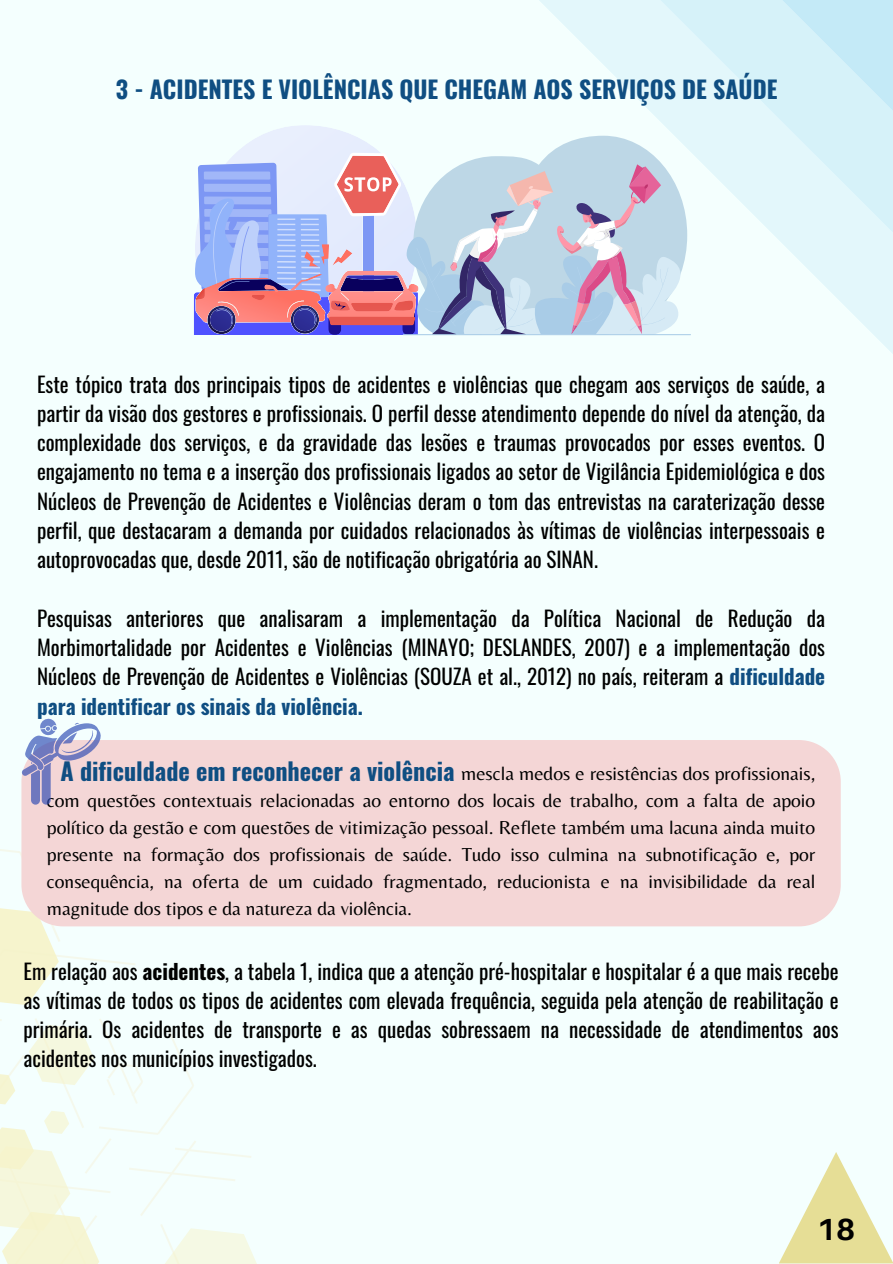
<style>
.page{position:relative;width:893px;height:1264px;background:#fff}
.page>*{position:absolute;margin:0;border:0;box-sizing:border-box;transform-origin:0 0}
.t1{font:700 30.6px "Aileron";color:#000}
.t2{font:700 24.15px "Oswald";color:#0f4e82}
.t3{font:700 24px "Oswald";color:#0f4e82}
.t4{font:21px/29.2px "Oswald";color:#000;text-align:justify}
.t5{font:19.5px/27px "Belleza";color:#000;text-align:justify}
.s1{font-weight:700;color:#0f4e82}
.s2{font-weight:700}
</style>
<div class="page">
<div style="left:0;top:0;width:892px;height:1263px;background:#f4fffe"></div>
<svg style="left:0;top:849px;width:270px;height:414px"></svg>
<svg style="left:533px;top:0;width:359px;height:353px"></svg>
<svg style="left:654px;top:0;width:238px;height:239px;background:#dff5fa"></svg>
<svg style="left:776px;top:0;width:116px;height:117px;background:#ceeef8"></svg>
<svg style="left:194px;top:125px;width:505px;height:210px"></svg>
<div style="left:21px;top:740px;width:819px;height:186px;background:#f4d6d6"></div>
<svg style="left:22px;top:718px;width:79px;height:86px"></svg>
<svg style="left:779px;top:1152px;width:113px;height:111px"></svg>
<p class="t3" style="left:116px;top:70px;width:663px">3 - ACIDENTES E VIOLÊNCIAS QUE CHEGAM AOS SERVIÇOS DE SAÚDE</p>
<p class="t4" style="left:37px;top:368px;width:789px">Este tópico trata dos principais tipos de acidentes e violências que chegam aos serviços de saúde, a partir da visão dos gestores e profissionais. O perfil desse atendimento depende do nível da atenção, da complexidade dos serviços, e da gravidade das lesões e traumas provocados por esses eventos. O engajamento no tema e a inserção dos profissionais ligados ao setor de Vigilância Epidemiológica e dos Núcleos de Prevenção de Acidentes e Violências deram o tom das entrevistas na caraterização desse perfil, que destacaram a demanda por cuidados relacionados às vítimas de violências interpessoais e autoprovocadas que, desde 2011, são de notificação obrigatória ao SINAN.</p>
<p class="t4" style="left:37px;top:602px;width:789px">Pesquisas anteriores que analisaram a implementação da Política Nacional de Redução da Morbimortalidade por Acidentes e Violências (MINAYO; DESLANDES, 2007) e a implementação dos Núcleos de Prevenção de Acidentes e Violências (SOUZA et al., 2012) no país, reiteram a <span class="s1">dificuldade para identificar os sinais da violência.</span></p>
<p class="t2" style="left:61px;top:752px;width:395px">A dificuldade em reconhecer a violência</p>
<p class="t5" style="left:47px;top:759px;width:769px;text-indent:414px">mescla medos e resistências dos profissionais, com questões contextuais relacionadas ao entorno dos locais de trabalho, com a falta de apoio político da gestão e com questões de vitimização pessoal. Reflete também uma lacuna ainda muito presente na formação dos profissionais de saúde. Tudo isso culmina na subnotificação e, por consequência, na oferta de um cuidado fragmentado, reducionista e na invisibilidade da real magnitude dos tipos e da natureza da violência.</p>
<p class="t4" style="left:24px;top:955px;width:816px">Em relação aos <span class="s2">acidentes</span>, a tabela 1, indica que a atenção pré-hospitalar e hospitalar é a que mais recebe as vítimas de todos os tipos de acidentes com elevada frequência, seguida pela atenção de reabilitação e primária. Os acidentes de transporte e as quedas sobressaem na necessidade de atendimentos aos acidentes nos municípios investigados.</p>
<p class="t1" style="left:816px;top:1209px;width:40px">18</p>
</div>
